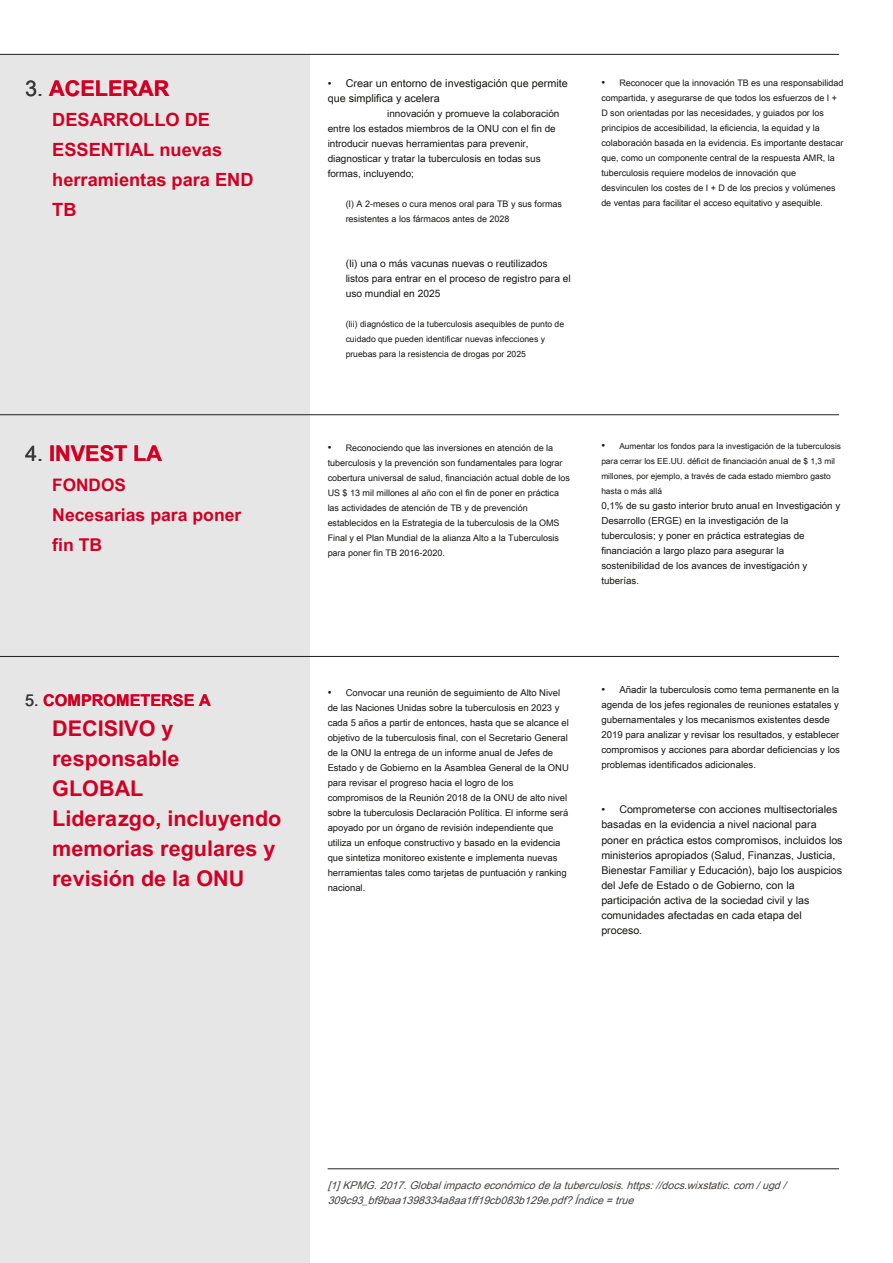
<style>
.page{position:relative;width:893px;height:1263px;background:#fff}
.page>*{position:absolute;margin:0;border:0;box-sizing:border-box;transform-origin:0 0}
.t1{font:700 21.6px/30px "Arial Unicode MS";color:#d00025}
.t2{font:700 18.15px/30px "Arial Unicode MS";color:#d00025}
.t3{font:700 17.7px/30px "Arial Unicode MS";color:#d00025}
.t4{font:700 17.25px "Arial Unicode MS";color:#d00025}
.t5{font:700 16.2px "Arial Unicode MS";color:#d00025}
.t6{font:10.8px/15px "Arial Unicode MS";color:#171615}
.t7{font:10.65px/15px "Arial Unicode MS";color:#171615}
.t8{font:italic 10.65px/15px "Arial Unicode MS";color:#464241}
.t9{font:10.2px/15px "Arial Unicode MS";color:#171615}
.t10{font:9.9px/15px "Arial Unicode MS";color:#171615}
.t11{font:9.75px/15px "Arial Unicode MS";color:#171615}
.t12{font:9.6px/15px "Arial Unicode MS";color:#171615}
.t13{font:9.45px/15px "Arial Unicode MS";color:#171615}
.t14{font:9px/15px "Arial Unicode MS";color:#171615}
.t15{font:8.55px/15px "Arial Unicode MS";color:#171615}
.t16{font:8.4px/15px "Arial Unicode MS";color:#171615}
.s1{font-weight:400;color:#383837}
.s2{font-size:10.8px}
</style>
<div class="page">
<div style="left:0;top:55px;width:310px;height:1208px;background:#e6e6e6"></div>
<hr style="left:0;top:54px;width:839px;height:1px;background:#231f20">
<hr style="left:0;top:414px;width:839px;height:1px;background:#231f20">
<hr style="left:0;top:656px;width:839px;height:1px;background:#231f20">
<hr style="left:328px;top:1168px;width:511px;height:1px;background:#231f20">
<h1 class="t1" style="left:25px;top:72px;width:146px"><span class="s1">3.</span> ACELERAR</h1>
<h2 class="t2" style="left:52px;top:104px;width:203px">DESARROLLO DE<br>ESSENTIAL nuevas herramientas para END<br>TB</h2>
<h1 class="t1" style="left:25px;top:437px;width:138px"><span class="s1">4.</span> INVEST LA</h1>
<h3 class="t4" style="left:52px;top:473px;width:75px">FONDOS</h3>
<h3 class="t3" style="left:52px;top:499px;width:191px">Necesarias para poner fin TB</h3>
<h3 class="t5" style="left:25px;top:688px;width:187px"><span class="s1">5.</span> COMPROMETERSE A</h3>
<h1 class="t1" style="left:52px;top:712px;width:231px">DECISIVO y responsable<br>GLOBAL<br>Liderazgo, incluyendo memorias regulares y revisión de la ONU</h1>
<p class="t6" style="left:328px;top:75px;width:242px">• Crear un entorno de investigación que permite que simplifica y acelera</p>
<p class="t10" style="left:328px;top:105px;width:233px;text-indent:60px">innovación y promueve la colaboración entre los estados miembros de la ONU con el fin de introducir nuevas herramientas para prevenir, diagnosticar y tratar la tuberculosis en todas sus formas, incluyendo;</p>
<p class="t14" style="left:346px;top:196px;width:218px">(I) A 2-meses o cura menos oral para TB y sus formas resistentes a los fármacos antes de 2028</p>
<p class="t9" style="left:346px;top:255px;width:227px">(Ii) una o más vacunas nuevas o reutilizados listos para entrar en el proceso de registro para el uso mundial en 2025</p>
<p class="t15" style="left:346px;top:316px;width:220px">(Iii) diagnóstico de la tuberculosis asequibles de punto de cuidado que pueden identificar nuevas infecciones y pruebas para la resistencia de drogas por 2025</p>
<p class="t14" style="left:601px;top:75px;width:244px"><span class="s2">•</span> Reconocer que la innovación TB es una responsabilidad compartida, y asegurarse de que todos los esfuerzos de I + D son orientadas por las necesidades, y guiados por los principios de accesibilidad, la eficiencia, la equidad y la colaboración basada en la evidencia. Es importante destacar que, como un componente central de la respuesta AMR, la tuberculosis requiere modelos de innovación que desvinculen los costes de I + D de los precios y volúmenes de ventas para facilitar el acceso equitativo y asequible.</p>
<p class="t14" style="left:328px;top:440px;width:244px"><span class="s2">•</span> Reconociendo que las inversiones en atención de la tuberculosis y la prevención son fundamentales para lograr cobertura universal de salud, financiación actual doble de los US $ 13 mil millones al año con el fin de poner en práctica las actividades de atención de TB y de prevención establecidos en la Estrategia de la tuberculosis de la OMS Final y el Plan Mundial de la alianza Alto a la Tuberculosis para poner fin TB 2016-2020.</p>
<p class="t16" style="left:601px;top:438px;width:241px"><span class="s2">•</span> Aumentar los fondos para la investigación de la tuberculosis para cerrar los EE.UU. déficit de financiación anual de $ 1,3 mil millones, por ejemplo, a través de cada estado miembro gasto hasta o más allá</p>
<p class="t11" style="left:601px;top:497px;width:240px">0,1% de su gasto interior bruto anual en Investigación y Desarrollo (ERGE) en la investigación de la tuberculosis; y poner en práctica estrategias de financiación a largo plazo para asegurar la sostenibilidad de los avances de investigación y tuberías.</p>
<p class="t13" style="left:328px;top:684px;width:243px"><span class="s2">•</span> Convocar una reunión de seguimiento de Alto Nivel de las Naciones Unidas sobre la tuberculosis en 2023 y cada 5 años a partir de entonces, hasta que se alcance el objetivo de la tuberculosis final, con el Secretario General de la ONU la entrega de un informe anual de Jefes de Estado y de Gobierno en la Asamblea General de la ONU para revisar el progreso hacia el logro de los compromisos de la Reunión 2018 de la ONU de alto nivel sobre la tuberculosis Declaración Política. El informe será apoyado por un órgano de revisión independiente que utiliza un enfoque constructivo y basado en la evidencia que sintetiza monitoreo existente e implementa nuevas herramientas tales como tarjetas de puntuación y ranking nacional.</p>
<p class="t12" style="left:601px;top:682px;width:240px"><span class="s2">•</span> Añadir la tuberculosis como tema permanente en la agenda de los jefes regionales de reuniones estatales y gubernamentales y los mecanismos existentes desde 2019 para analizar y revisar los resultados, y establecer compromisos y acciones para abordar deficiencias y los problemas identificados adicionales.</p>
<p class="t7" style="left:601px;top:802px;width:243px"><span class="s2">•</span> Comprometerse con acciones multisectoriales basadas en la evidencia a nivel nacional para poner en práctica estos compromisos, incluidos los ministerios apropiados (Salud, Finanzas, Justicia, Bienestar Familiar y Educación), bajo los auspicios del Jefe de Estado o de Gobierno, con la participación activa de la sociedad civil y las comunidades afectadas en cada etapa del proceso.</p>
<p class="t8" style="left:328px;top:1178px;width:464px">[1]KPMG.2017.Globalimpactoeconómicodelatuberculosis.https://docs.wixstatic.com /ugd/<br>309c93_bf9baa1398334a8aa1ff19cb083b129e.pdf?Índice=true</p>
</div>
